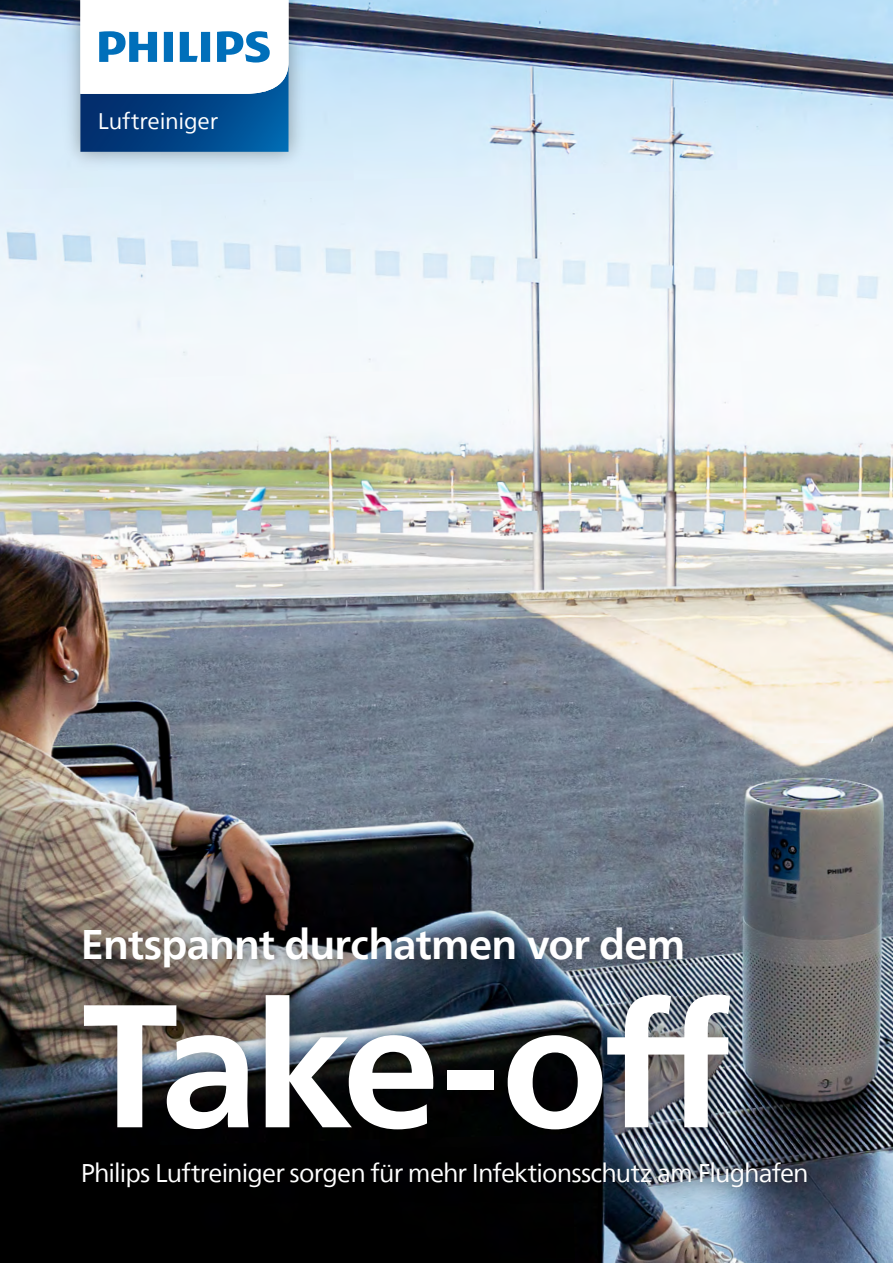
<style>
.page{position:relative;width:893px;height:1263px;background:#fff}
.page>*{position:absolute;margin:0;border:0;box-sizing:border-box;transform-origin:0 0}
.t1{font:700 174.75px "Neue Frutiger World";letter-spacing:-.045em;color:#fff}
.t2{font:700 41.25px "Neue Frutiger World";letter-spacing:-.02em;color:#fff}
.t3{font:25.5px "Neue Frutiger World";letter-spacing:-.035em;color:#fff}
.t4{font:22.5px "Neue Frutiger World";letter-spacing:-.01em;color:#fff}
</style>
<div class="page">
<img style="left:0;top:0;width:893px;height:1263px">
<div style="left:61px;top:905px;width:768px;height:305px;background:#000;opacity:.4"></div>
<img style="left:55px;top:0;width:259px;height:176px">
<svg style="left:80px;top:0;width:208px;height:152px"></svg>
<p class="t4" style="left:98px;top:103px;width:122px">Luftreiniger</p>
<h2 class="t2" style="left:81px;top:908px;width:606px">Entspannt durchatmen vor dem</h2>
<h1 class="t1" style="left:81px;top:912px;width:653px">Take-off</h1>
<p class="t3" style="left:81px;top:1153px;width:729px">Philips Luftreiniger sorgen für mehr Infektionsschutz am Flughafen</p>
</div>
